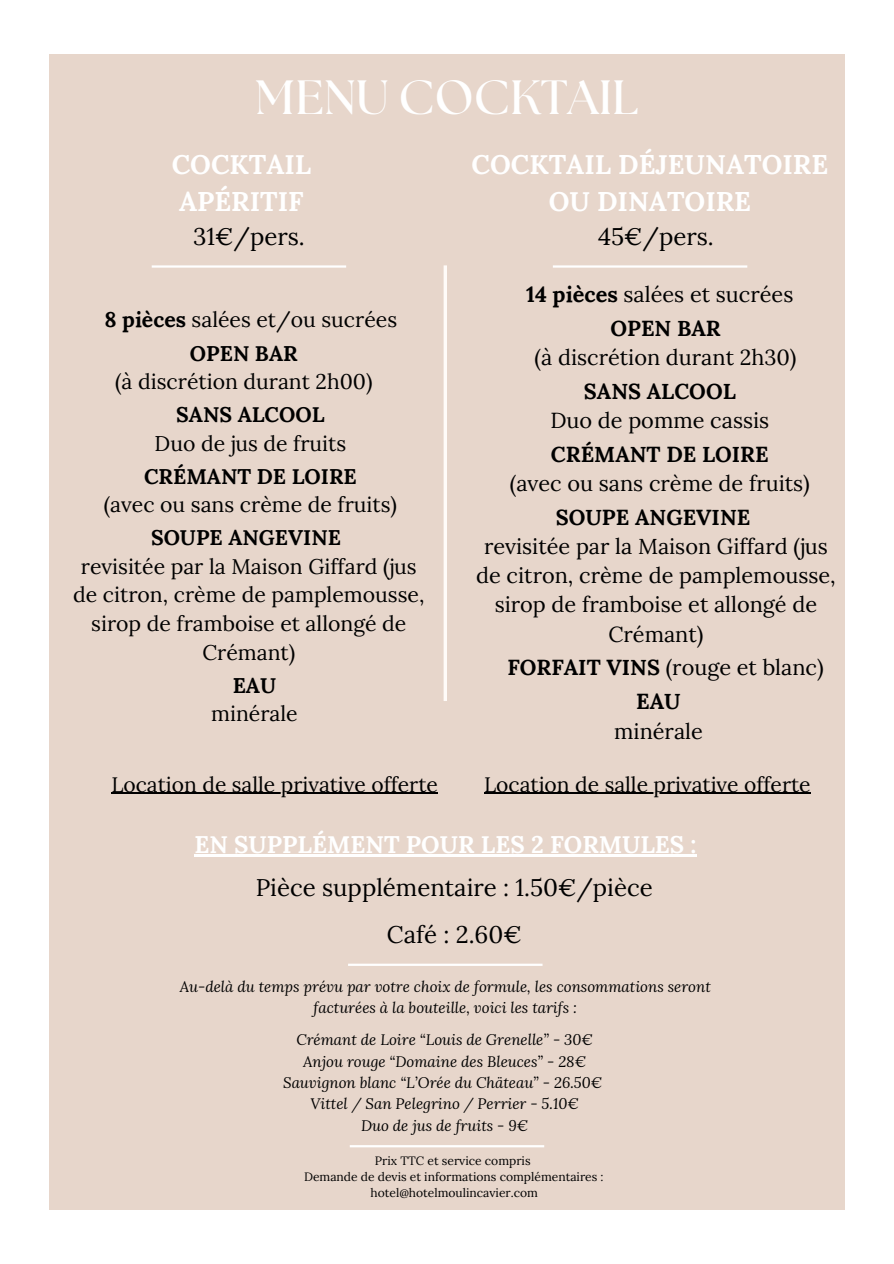
<style>
.page{position:relative;width:894px;height:1264px;background:#fff}
.page>*{position:absolute;margin:0;border:0;box-sizing:border-box;transform-origin:0 0}
.t1{font:700 48px "The Seasons";color:#fff}
.t2{font:700 27px/37.2px "Lora";color:#fff}
.t3{font:24px/47.2px "Lora";color:#000;text-align:center}
.t4{font:700 24px "Lora";color:#fff}
.t5{font:21.75px/29.2px "Lora";color:#000;text-align:center}
.t6{font:700 21.75px "Lora";color:#000}
.t7{font:21.15px/28.7px "Lora";color:#000;text-align:center}
.t8{font:700 21.15px "Lora";color:#000}
.t9{font:21px "Lora";color:#000}
.t10{font:italic 15px/21.5px "Lora";color:#000;text-align:center}
.t11{font:12px/16px "Lora";color:#000;text-align:center}
.s1{font-weight:700}
</style>
<div class="page">
<div style="left:49px;top:54px;width:795px;height:1155px;background:#e7d6cb"></div>
<hr style="left:111px;top:792px;width:327px;height:1px;background:#000">
<hr style="left:152px;top:265px;width:194px;height:3px;background:#fff">
<svg style="left:443px;top:265px;width:4px;height:436px;background:#fbf5f0"></svg>
<hr style="left:194px;top:854px;width:502px;height:3px;background:#fff">
<hr style="left:349px;top:1145px;width:195px;height:2px;background:#fff">
<hr style="left:348px;top:963px;width:194px;height:2px;background:#fff">
<hr style="left:552px;top:265px;width:195px;height:3px;background:#fff">
<hr style="left:484px;top:792px;width:326px;height:1px;background:#000">
<h1 class="t1" style="left:255px;top:76px;width:384px">MENU COCKTAIL</h1>
<h2 class="t2" style="left:172px;top:146px;width:141px">COCKTAIL<br>APÉRITIF</h2>
<h3 class="t3" style="left:193px;top:213px;width:113px">31€/pers.</h3>
<h3 class="t7" style="left:105px;top:305px;width:294px"><span class="s1">8 pièces</span> salées et/ou sucrées</h3>
<h3 class="t8" style="left:190px;top:339px;width:109px">OPEN BAR</h3>
<h3 class="t7" style="left:115px;top:367px;width:259px">(à discrétion durant 2h00)</h3>
<h3 class="t8" style="left:176px;top:401px;width:150px">SANS ALCOOL</h3>
<h3 class="t7" style="left:155px;top:428px;width:193px">Duo de jus de fruits</h3>
<h3 class="t8" style="left:144px;top:462px;width:214px">CRÉMANT DE LOIRE</h3>
<h3 class="t7" style="left:104px;top:490px;width:294px">(avec ou sans crème de fruits)</h3>
<h3 class="t8" style="left:151px;top:524px;width:191px">SOUPE ANGEVINE</h3>
<h3 class="t7" style="left:73px;top:551px;width:352px">revisitée par la Maison Giffard (jus de citron, crème de pamplemousse, sirop de framboise et allongé de<br>Crémant)</h3>
<h3 class="t8" style="left:233px;top:671px;width:45px">EAU</h3>
<h3 class="t7" style="left:211px;top:699px;width:88px">minérale</h3>
<h3 class="t9" style="left:111px;top:770px;width:328px">Location de salle privative offerte</h3>
<h2 class="t2" style="left:471px;top:146px;width:358px;text-align:center">COCKTAIL DÉJEUNATOIRE<br>OU DINATOIRE</h2>
<h3 class="t3" style="left:598px;top:213px;width:117px">45€/pers.</h3>
<h3 class="t5" style="left:526px;top:279px;width:268px"><span class="s1">14 pièces</span> salées et sucrées</h3>
<h3 class="t6" style="left:610px;top:314px;width:112px">OPEN BAR</h3>
<h3 class="t5" style="left:534px;top:343px;width:263px">(à discrétion durant 2h30)</h3>
<h3 class="t6" style="left:583px;top:377px;width:153px">SANS ALCOOL</h3>
<h3 class="t5" style="left:550px;top:405px;width:220px">Duo de pomme cassis</h3>
<h3 class="t6" style="left:550px;top:440px;width:219px">CRÉMANT DE LOIRE</h3>
<h3 class="t5" style="left:509px;top:468px;width:301px">(avec ou sans crème de fruits)</h3>
<h3 class="t6" style="left:555px;top:502px;width:196px">SOUPE ANGEVINE</h3>
<h3 class="t5" style="left:476px;top:531px;width:361px">revisitée par la Maison Giffard (jus de citron, crème de pamplemousse, sirop de framboise et allongé de<br>Crémant)</h3>
<h3 class="t5" style="left:507px;top:652px;width:318px"><span class="s1">FORFAIT VINS</span> (rouge et blanc)</h3>
<h3 class="t6" style="left:636px;top:687px;width:46px">EAU</h3>
<h3 class="t5" style="left:614px;top:716px;width:90px">minérale</h3>
<h3 class="t9" style="left:484px;top:770px;width:328px">Location de salle privative offerte</h3>
<h3 class="t4" style="left:194px;top:828px;width:503px">EN SUPPLÉMENT POUR LES 2 FORMULES :</h3>
<h3 class="t3" style="left:256px;top:863px;width:398px">Pièce supplémentaire : 1.50€/pièce<br>Café : 2.60€</h3>
<p class="t10" style="left:180px;top:975px;width:532px">Au-delà du temps prévu par votre choix de formule, les consommations seront facturées à la bouteille, voici les tarifs :</p>
<p class="t10" style="left:283px;top:1028px;width:320px">Crémant de Loire “Louis de Grenelle” - 30€ Anjou rouge “Domaine des Bleuces” - 28€ Sauvignon blanc “L’Orée du Chäteau” - 26.50€ Vittel / San Pelegrino / Perrier - 5.10€<br>Duo de jus de fruits - 9€</p>
<p class="t11" style="left:304px;top:1152px;width:301px">Prix TTC et service compris<br>Demande de devis et informations complémentaires : hotel@hotelmoulincavier.com</p>
</div>
